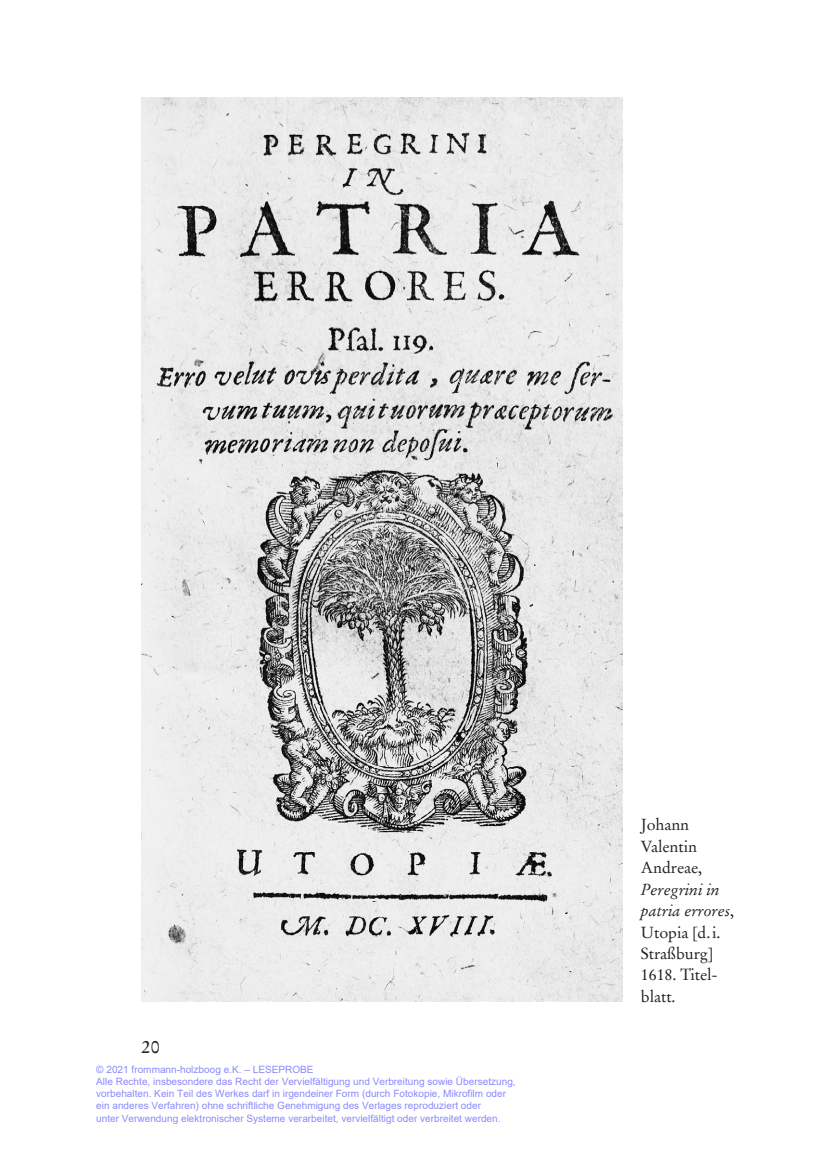
<style>
.page{position:relative;width:839px;height:1162px;background:#fff}
.page>*{position:absolute;margin:0;border:0;box-sizing:border-box;transform-origin:0 0}
.t1{font:18px "Stempel Garamond LT Com";color:#231f20}
.caption_hs{font:16px/21.4px "Stempel Garamond LT Com";letter-spacing:-.005em;color:#231f20}
.t2{font:10px/12px "Arial";color:rgb(0 0 255/.47)}
.s1{font-style:italic}
</style>
<div class="page">
<img style="left:141px;top:97px;width:481px;height:904px">
<h1 class="t1" style="left:141px;top:1035px;width:20px">20</h1>
<p class="t2" style="left:96px;top:1063px;width:421px">© 2021 frommann-holzboog e.K. – LESEPROBE<br>Alle Rechte, insbesondere das Recht der Vervielfältigung und Verbreitung sowie Übersetzung, vorbehalten. Kein Teil des Werkes darf in irgendeiner Form (durch Fotokopie, Mikrofilm oder ein anderes Verfahren) ohne schriftliche Genehmigung des Verlages reproduziert oder<br>unter Verwendung elektronischer Systeme verarbeitet, vervielfältigt oder verbreitet werden.</p>
<p class="caption_hs" style="left:640px;top:813px;width:95px">Johann<br>Valentin<br>Andreae,<br><span class="s1">Peregrini in patria errores</span>,<br>Utopia [d.i.<br>Straßburg]<br>1618. Titel&shy;blatt.</p>
</div>
